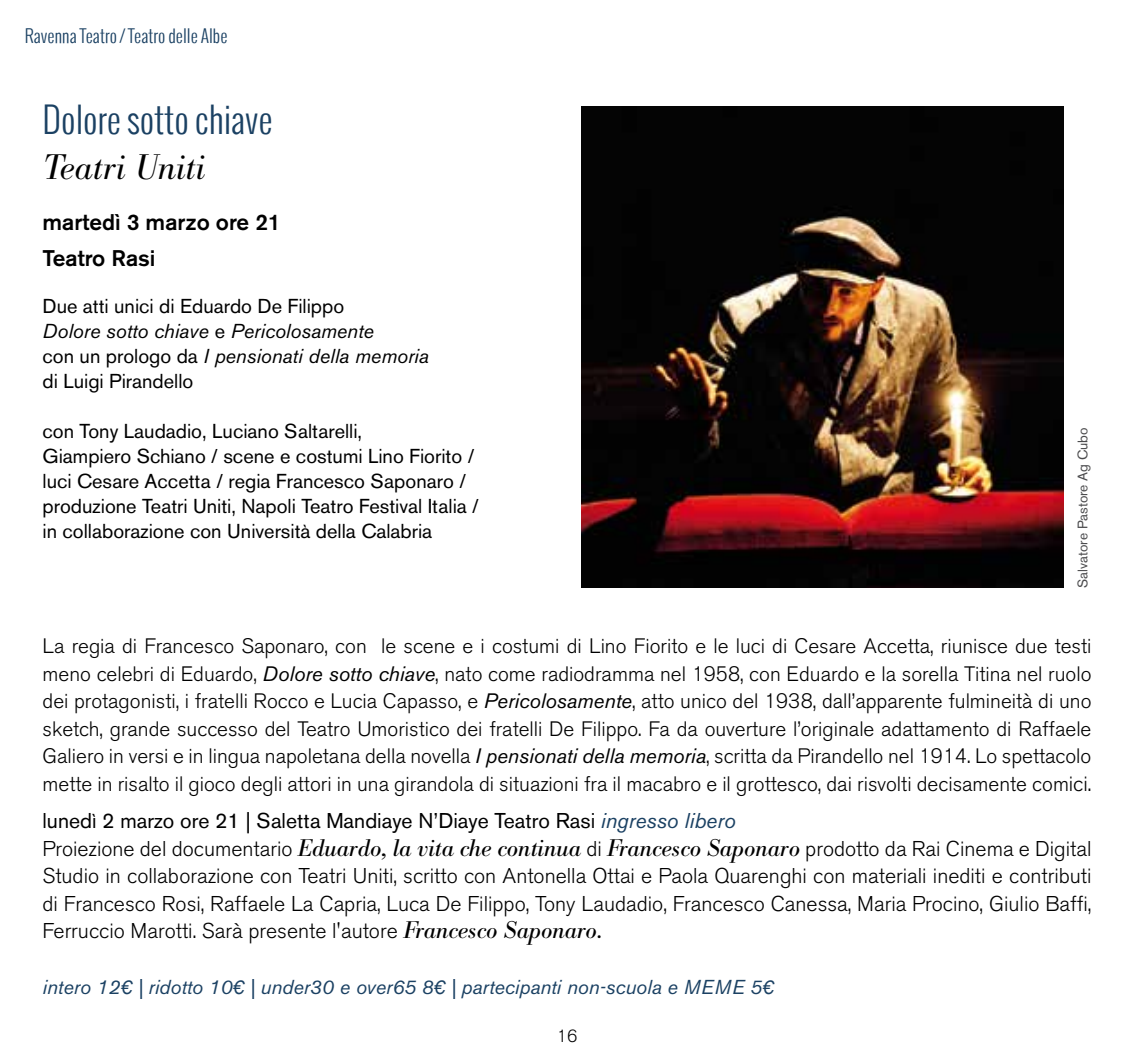
<style>
.page{position:relative;width:1134px;height:1063px;background:#fff}
.page>*{position:absolute;margin:0;border:0;box-sizing:border-box;transform-origin:0 0}
.t1{font:300 35px "Oswald";color:#1b4163}
.t2{font:italic 300 35px "Bodoni BE";color:#000}
.t3{font:500 22.5px "Akzidenz Grotesk BE";color:#000}
.t4{font:300 21.25px/27.5px "Akzidenz Grotesk BE";color:#000}
.t5{font:300 20.75px/27.5px "Akzidenz Grotesk BE";color:#000;text-align:justify}
.t6{font:20px/25px "Akzidenz Grotesk BE";color:#000}
.t7{font:italic 20px "Akzidenz Grotesk BE";color:#1b4163}
.t8{font:300 17.5px "Oswald";color:#1b4163}
.t9{font:300 17.5px "Akzidenz Grotesk BE";color:#000}
.t10{font:13.75px "Akzidenz Grotesk BE";color:#4b4b4d}
.s1{font-style:italic}
.s2{font-weight:400;font-style:italic}
.s3{font-size:21.25px}
.s4{font-weight:400}
.s5{font-weight:400;font-style:italic;color:#1b4163}
.s6{font-family:"Bodoni BE";font-weight:400;font-style:italic;font-size:23.75px}
.s7{font-family:"Franklin Gothic"}
</style>
<div class="page">
<img style="left:582px;top:106px;width:481px;height:481px">
<p class="t8" style="left:25px;top:27px;width:204px">Ravenna Teatro / Teatro delle Albe</p>
<h1 class="t1" style="left:43px;top:104px;width:232px">Dolore sotto chiave</h1>
<h1 class="t2" style="left:43px;top:147px;width:164px">Teatri Uniti</h1>
<p class="t3" style="left:43px;top:209px;width:240px">martedì 3 marzo ore 21</p>
<p class="t3" style="left:43px;top:244px;width:115px">Teatro Rasi</p>
<p class="t6" style="left:43px;top:293px;width:388px">Due atti unici di Eduardo De Filippo<br><span class="s1">Dolore sotto chiave</span> e <span class="s1">Pericolosamente<br></span>con un prologo da <span class="s1">I pensionati della memoria </span>di Luigi Pirandello</p>
<p class="t6" style="left:43px;top:418px;width:438px">con Tony Laudadio, Luciano Saltarelli,<br>Giampiero Schiano / scene e costumi Lino Fiorito / luci Cesare Accetta / regia Francesco Saponaro / produzione Teatri Uniti, Napoli Teatro Festival Italia / in collaborazione con Università della Calabria</p>
<p class="t10" style="left:1074px;top:588px;width:162px;rotate:-90deg">Salvatore Pastore Ag Cubo</p>
<p class="t5" style="left:43px;top:633px;width:1050px">La regia di Francesco Saponaro, con le scene e i costumi di Lino Fiorito e le luci di Cesare Accetta, riunisce due testi meno celebri di Eduardo, <span class="s2">Dolore sotto chiave</span>, nato come radiodramma nel 1958, con Eduardo e la sorella Titina nel ruolo dei protagonisti, i fratelli Rocco e Lucia Capasso, e <span class="s2">Pericolosamente</span>, atto unico del 1938, dall’apparente fulmineità di uno sketch, grande successo del Teatro Umoristico dei fratelli De Filippo. Fa da ouverture l’originale adattamento di Raffaele Galiero in versi e in lingua napoletana della novella <span class="s2">I pensionati della memoria</span>, scritta da Pirandello nel 1914. Lo spettacolo mette in risalto il gioco degli attori in una girandola di situazioni fra il macabro e il grottesco, dai risvolti decisamente com<span class="s3">ici.</span></p>
<p class="t4" style="left:43px;top:808px;width:1050px"><span class="s4">lunedì 2 marzo ore 21 | Saletta Mandiaye N’Diaye Teatro Rasi</span> <span class="s5">ingresso libero<br></span>Proiezione del documentario <span class="s6">Eduardo, la vita che continua</span> di <span class="s6">Francesco Saponaro</span> prodotto da Rai Cinema e Digital Studio in collaborazione con Teatri Uniti, scritto con Antonella Ottai e Paola Quarenghi con materiali inediti e contributi di Francesco Rosi, Raffaele La Capria, Luca De Filippo, Tony Laudadio, Francesco Canessa, Maria Procino, Giulio Baffi, Ferruccio Marotti. Sarà presente l'autore <span class="s6">Francesco Saponaro.</span></p>
<p class="t7" style="left:43px;top:975px;width:733px">intero 12<span class="s7">€</span> | ridotto 10<span class="s7">€</span> | under30 e over65 8<span class="s7">€</span> | partecipanti non-scuola e MEME 5<span class="s7">€</span></p>
<p class="t9" style="left:557px;top:1026px;width:22px">16</p>
</div>
